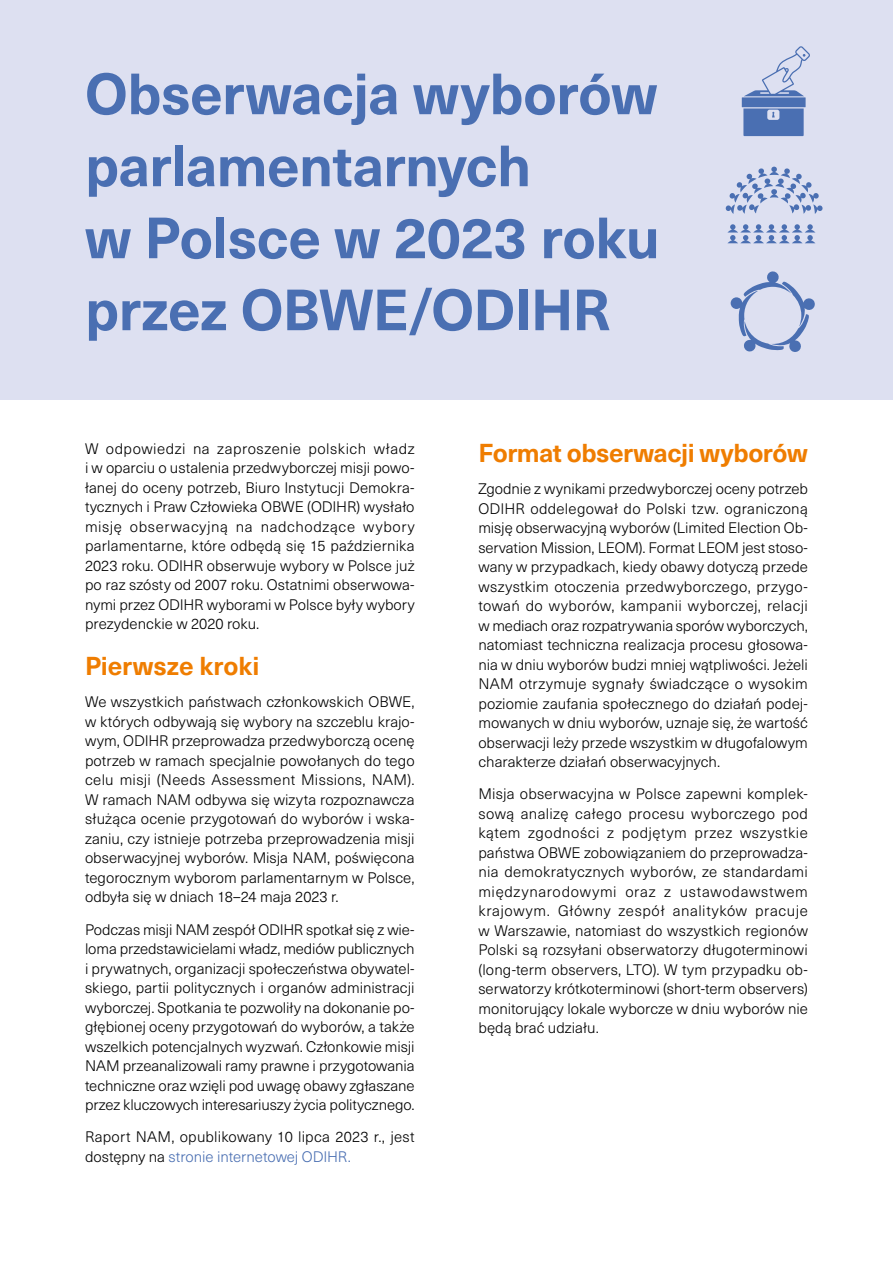
<style>
.page{position:relative;width:893px;height:1263px;background:#fff}
.page>*{position:absolute;margin:0;border:0;box-sizing:border-box;transform-origin:0 0}
.t1{font:700 57px/72px "Neue Haas Unica W1 G";letter-spacing:-.01em;color:#4a6fb2}
.t2{font:700 25.5px "Neue Haas Unica W1 G";letter-spacing:-.01em;color:#ef7d00}
.t3{font:300 15px/19.5px "Neue Haas Unica W1 G";color:#000;text-align:justify}
.s1{color:#4a6fb2}
</style>
<div class="page">
<div style="left:0;top:0;width:893px;height:400px;background:#dde0f1"></div>
<svg style="left:726px;top:167px;width:97px;height:47px"></svg>
<svg style="left:727px;top:224px;width:88px;height:19px"></svg>
<svg style="left:731px;top:271px;width:84px;height:81px"></svg>
<div style="left:742px;top:97px;width:64px;height:10px;background:#4a6fb2"></div>
<svg style="left:743px;top:108px;width:61px;height:28px"></svg>
<svg style="left:744px;top:46px;width:66px;height:50px"></svg>
<h1 class="t1" style="left:85px;top:54px;width:576px">Obserwacja wyborów parlamentarnych<br>w Polsce w 2023 roku przez OBWE/ODIHR</h1>
<p class="t3" style="left:85px;top:438px;width:331px">W odpowiedzi na zaproszenie polskich władz i w oparciu o ustalenia przedwyborczej misji powo&shy;łanej do oceny potrzeb, Biuro Instytucji Demokra&shy;tycznych i Praw Człowieka OBWE (ODIHR) wysłało misję obserwacyjną na nadchodzące wybory parlamentarne, które odbędą się 15 października 2023 roku. ODIHR obserwuje wybory w Polsce już po raz szósty od 2007 roku. Ostatnimi obserwowa&shy;nymi przez ODIHR wyborami w Polsce były wybory prezydenckie w 2020 roku.</p>
<h2 class="t2" style="left:85px;top:646px;width:176px">Pierwsze kroki</h2>
<p class="t3" style="left:85px;top:691px;width:331px">We wszystkich państwach członkowskich OBWE, w których odbywają się wybory na szczeblu krajo&shy;wym, ODIHR przeprowadza przedwyborczą ocenę potrzeb w ramach specjalnie powołanych do tego celu misji (Needs Assessment Missions, NAM).<br>W ramach NAM odbywa się wizyta rozpoznawcza służąca ocenie przygotowań do wyborów i wska&shy;zaniu, czy istnieje potrzeba przeprowadzenia misji obserwacyjnej wyborów. Misja NAM, poświęcona tegorocznym wyborom parlamentarnym w Polsce, odbyła się w dniach 18–24 maja 2023 r.</p>
<p class="t3" style="left:85px;top:919px;width:331px">Podczas misji NAM zespół ODIHR spotkał się z wie&shy;loma przedstawicielami władz, mediów publicznych i prywatnych, organizacji społeczeństwa obywatel&shy;skiego, partii politycznych i organów administracji wyborczej. Spotkania te pozwoliły na dokonanie po&shy;głębionej oceny przygotowań do wyborów, a także wszelkich potencjalnych wyzwań. Członkowie misji NAM przeanalizowali ramy prawne i przygotowania techniczne oraz wzięli pod uwagę obawy zgłaszane przez kluczowych interesariuszy życia politycznego.</p>
<p class="t3" style="left:85px;top:1126px;width:331px">Raport NAM, opublikowany 10 lipca 2023 r., jest dostępny na <span class="s1">stronie internetowej ODIHR.</span></p>
<h2 class="t2" style="left:478px;top:433px;width:331px">Format obserwacji wyborów</h2>
<p class="t3" style="left:478px;top:478px;width:331px">Zgodnie z wynikami przedwyborczej oceny potrzeb ODIHR oddelegował do Polski tzw. ograniczoną misję obserwacyjną wyborów (Limited Election Ob&shy;servation Mission, LEOM). Format LEOM jest stoso&shy;wany w przypadkach, kiedy obawy dotyczą przede wszystkim otoczenia przedwyborczego, przygo&shy;towań do wyborów, kampanii wyborczej, relacji w mediach oraz rozpatrywania sporów wyborczych, natomiast techniczna realizacja procesu głosowa&shy;nia w dniu wyborów budzi mniej wątpliwości. Jeżeli NAM otrzymuje sygnały świadczące o wysokim poziomie zaufania społecznego do działań podej&shy;mowanych w dniu wyborów, uznaje się, że wartość obserwacji leży przede wszystkim w długofalowym charakterze działań obserwacyjnych.</p>
<p class="t3" style="left:478px;top:783px;width:331px">Misja obserwacyjna w Polsce zapewni komplek&shy;sową analizę całego procesu wyborczego pod kątem zgodności z podjętym przez wszystkie państwa OBWE zobowiązaniem do przeprowadza&shy;nia demokratycznych wyborów, ze standardami międzynarodowymi oraz z ustawodawstwem krajowym. Główny zespół analityków pracuje w Warszawie, natomiast do wszystkich regionów Polski są rozsyłani obserwatorzy długoterminowi (long-term observers, LTO). W tym przypadku ob&shy;serwatorzy krótkoterminowi (short-term observers) monitorujący lokale wyborcze w dniu wyborów nie będą brać udziału.</p>
</div>
